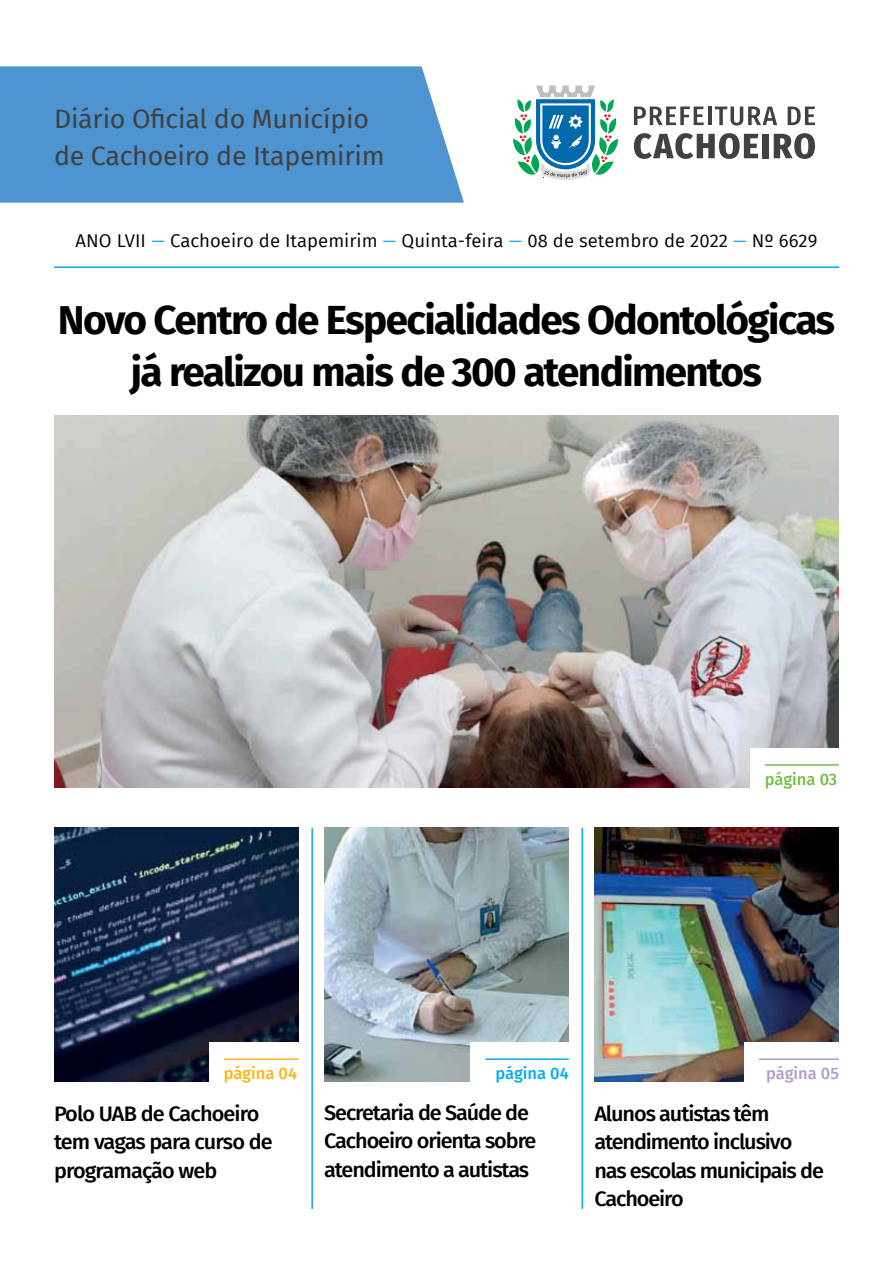
<style>
.page{position:relative;width:893px;height:1263px;background:#fff}
.page>*{position:absolute;margin:0;border:0;box-sizing:border-box;transform-origin:0 0}
.t1{font:700 40.5px/52.5px "Fira Sans";letter-spacing:-.04em;color:#000;text-align:center}
.t2{font:25.95px/37.5px "Fira Sans";letter-spacing:-.01em;color:#414042}
.t3{font:500 21px/28.5px "Fira Sans";letter-spacing:-.05em;color:#000}
.t4{font:18px "Fira Sans";color:#000}
.t5{font:500 16.5px "Fira Sans";letter-spacing:-.005em;color:#75c044}
.t6{font:500 16.5px "Fira Sans";color:#fcb515}
.t7{font:500 16.5px "Fira Sans";color:#00aeef}
.t8{font:500 16.5px "Fira Sans";color:#b19ccb}
.s1{color:#00aeef}
</style>
<div class="page">
<img style="left:54px;top:416px;width:785px;height:371px">
<div style="left:0;top:66px;width:464px;height:137px;background:#4d94d0"></div>
<hr style="left:54px;top:266px;width:785px;height:2px;background:#00aeef">
<svg style="left:513px;top:86px;width:105px;height:94px"></svg>
<svg style="left:634px;top:107px;width:70px;height:18px"></svg>
<hr style="left:708px;top:107px;width:3px;height:18px;background:#414042">
<svg style="left:715px;top:107px;width:62px;height:19px"></svg>
<svg style="left:788px;top:107px;width:27px;height:18px"></svg>
<svg style="left:634px;top:133px;width:124px;height:26px"></svg>
<div style="left:762px;top:134px;width:7px;height:24px;background:#414042"></div>
<svg style="left:774px;top:133px;width:41px;height:26px"></svg>
<div style="left:750px;top:748px;width:102px;height:41px;background:#fff"></div>
<hr style="left:765px;top:764px;width:74px;height:2px;background:#75c044">
<img style="left:324px;top:828px;width:245px;height:253px">
<img style="left:54px;top:828px;width:245px;height:253px">
<img style="left:594px;top:828px;width:245px;height:253px">
<div style="left:209px;top:1042px;width:102px;height:41px;background:#fff"></div>
<hr style="left:224px;top:1058px;width:75px;height:2px;background:#fcb515">
<div style="left:470px;top:1042px;width:112px;height:41px;background:#fff"></div>
<hr style="left:485px;top:1058px;width:84px;height:2px;background:#00aeef">
<hr style="left:311px;top:828px;width:2px;height:381px;background:#00aeef">
<hr style="left:582px;top:828px;width:1px;height:381px;background:#00aeef">
<div style="left:744px;top:1042px;width:108px;height:41px;background:#fff"></div>
<hr style="left:759px;top:1058px;width:80px;height:2px;background:#b19ccb">
<p class="t2" style="left:54px;top:99px;width:332px">Diário Oficial do Município de Cachoeiro de Itapemirim</p>
<p class="t4" style="left:76px;top:227px;width:743px">ANO LVII <span class="s1">–</span> Cachoeiro de Itapemirim <span class="s1">–</span> Quinta-feira <span class="s1">–</span> 08 de setembro de 2022 <span class="s1">–</span> Nº 6629</p>
<h1 class="t1" style="left:58px;top:291px;width:779px">Novo Centro de Especialidades Odontológicas já realizou mais de 300 atendimentos</h1>
<p class="t5" style="left:765px;top:766px;width:74px">página 03</p>
<p class="t6" style="left:224px;top:1060px;width:75px">página 04</p>
<p class="t3" style="left:54px;top:1098px;width:220px">Polo UAB de Cachoeiro tem vagas para curso de programação web</p>
<p class="t7" style="left:495px;top:1060px;width:75px">página 04</p>
<p class="t8" style="left:766px;top:1060px;width:74px">página 05</p>
<p class="t3" style="left:324px;top:1097px;width:214px">Secretaria de Saúde de<br>Cachoeiro orienta sobre atendimento a autistas</p>
<p class="t3" style="left:594px;top:1098px;width:231px">Alunos autistas têm atendimento inclusivo nas escolas municipais de<br>Cachoeiro</p>
</div>
